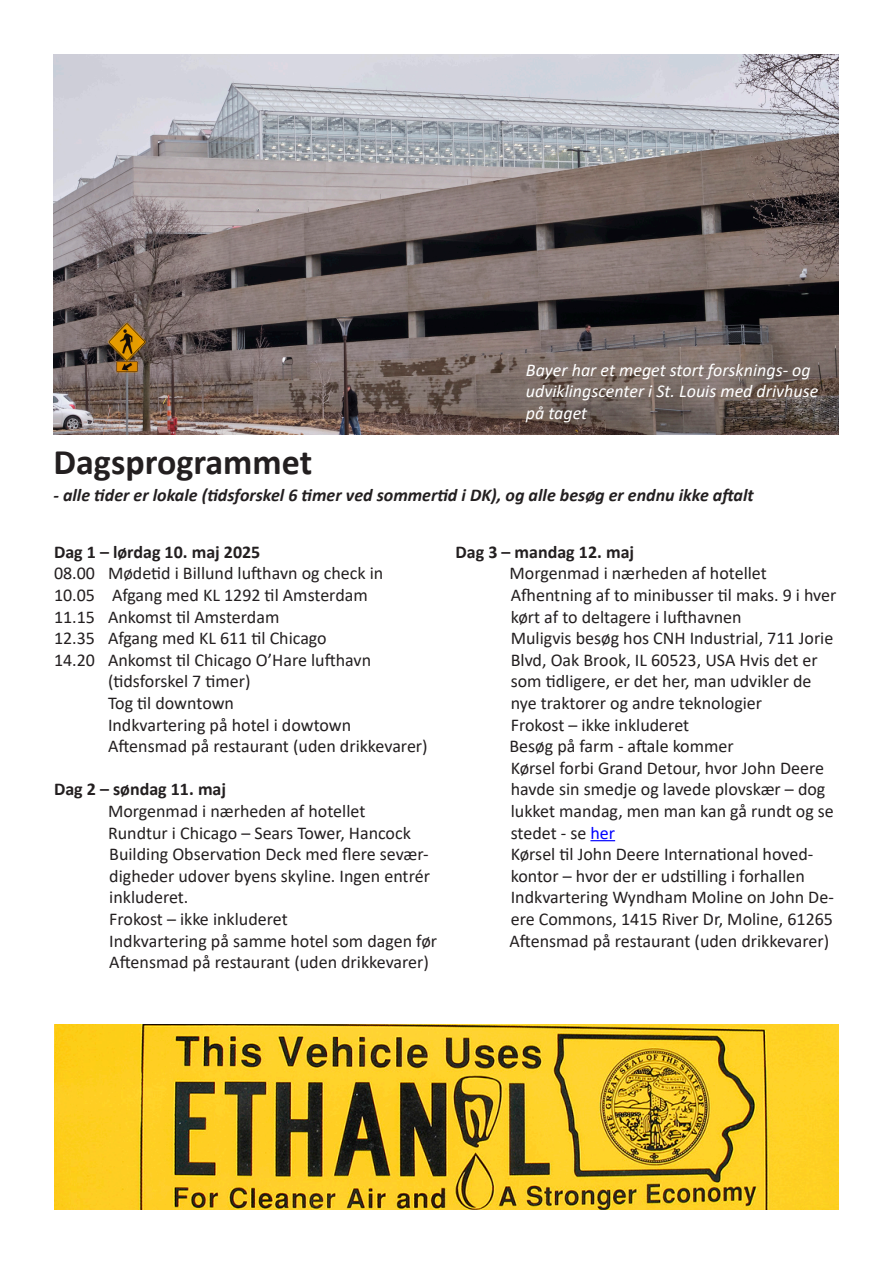
<style>
.page{position:relative;width:893px;height:1263px;background:#fff}
.page>*{position:absolute;margin:0;border:0;box-sizing:border-box;transform-origin:0 0}
.t1{font:700 36px "Calibri";color:#231f20}
.t2{font:18px/21.6px "Calibri";color:#231f20}
.t3{font:italic 700 18px "Calibri";color:#231f20}
.t4{font:italic 18px/21.6px "Calibri";color:#fff}
.t5{font:700 18px "Calibri";color:#231f20}
.s1{color:#00f}
</style>
<div class="page">
<img style="left:54px;top:1025px;width:785px;height:185px">
<img style="left:53px;top:54px;width:786px;height:380px">
<svg style="left:590px;top:840px;width:25px;height:1px"></svg>
<p class="t4" style="left:526px;top:358px;width:294px">Bayer har et meget stort forsknings- og udviklingscenter i St. Louis med drivhuse på taget</p>
<p class="t1" style="left:53px;top:437px;width:260px">Dagsprogrammet</p>
<p class="t3" style="left:53px;top:482px;width:702px">- alle tider er lokale (tidsforskel 6 timer ved sommertid i DK), og alle besøg er endnu ikke aftalt</p>
<p class="t5" style="left:54px;top:539px;width:208px">Dag 1 – lørdag 10. maj 2025</p>
<p class="t2" style="left:54px;top:562px;width:331px">08.00 Mødetid i Billund lufthavn og check in</p>
<p class="t2" style="left:54px;top:584px;width:315px">10.05 Afgang med KL 1292 til Amsterdam</p>
<p class="t2" style="left:54px;top:605px;width:227px">11.15 Ankomst til Amsterdam</p>
<p class="t2" style="left:54px;top:627px;width:274px">12.35 Afgang med KL 611 til Chicago</p>
<p class="t2" style="left:54px;top:649px;width:319px">14.20 Ankomst til Chicago O’Hare lufthavn</p>
<p class="t2" style="left:108px;top:670px;width:144px">(tidsforskel 7 timer)</p>
<p class="t2" style="left:108px;top:692px;width:128px">Tog til downtown</p>
<p class="t2" style="left:108px;top:713px;width:245px">Indkvartering på hotel i dowtown</p>
<p class="t2" style="left:108px;top:735px;width:321px">Aftensmad på restaurant (uden drikkevarer)</p>
<p class="t5" style="left:54px;top:777px;width:174px">Dag 2 – søndag 11. maj</p>
<p class="t2" style="left:108px;top:800px;width:259px">Morgenmad i nærheden af hotellet</p>
<p class="t2" style="left:108px;top:821px;width:304px">Rundtur i Chicago – Sears Tower, Hancock</p>
<p class="t2" style="left:109px;top:843px;width:322px;text-align:justify">Building Observation Deck med flere sevær&shy;digheder udover byens skyline. Ingen entrér inkluderet.</p>
<p class="t2" style="left:109px;top:908px;width:180px">Frokost – ikke inkluderet</p>
<p class="t2" style="left:109px;top:929px;width:329px">Indkvartering på samme hotel som dagen før</p>
<p class="t2" style="left:109px;top:951px;width:321px">Aftensmad på restaurant (uden drikkevarer)</p>
<p class="t5" style="left:455px;top:539px;width:180px">Dag 3 – mandag 12. maj</p>
<p class="t2" style="left:509px;top:562px;width:259px">Morgenmad i nærheden af hotellet</p>
<p class="t2" style="left:511px;top:584px;width:327px">Afhentning af to minibusser til maks. 9 i hver kørt af to deltagere i lufthavnen</p>
<p class="t2" style="left:511px;top:627px;width:324px">Muligvis besøg hos CNH Industrial, 711 Jorie Blvd, Oak Brook, IL 60523, USA Hvis det er som tidligere, er det her, man udvikler de nye traktorer og andre teknologier</p>
<p class="t2" style="left:511px;top:713px;width:180px">Frokost – ikke inkluderet</p>
<p class="t2" style="left:509px;top:735px;width:226px">Besøg på farm - aftale kommer</p>
<p class="t2" style="left:511px;top:757px;width:325px">Kørsel forbi Grand Detour, hvor John Deere havde sin smedje og lavede plovskær – dog lukket mandag, men man kan gå rundt og se stedet - se <span class="s1">her</span></p>
<p class="t2" style="left:511px;top:843px;width:304px">Kørsel til John Deere International hoved&shy;kontor – hvor der er udstilling i forhallen</p>
<p class="t2" style="left:511px;top:886px;width:325px">Indkvartering Wyndham Moline on John De&shy;ere Commons, 1415 River Dr, Moline, 61265</p>
<p class="t2" style="left:509px;top:929px;width:321px">Aftensmad på restaurant (uden drikkevarer)</p>
</div>
